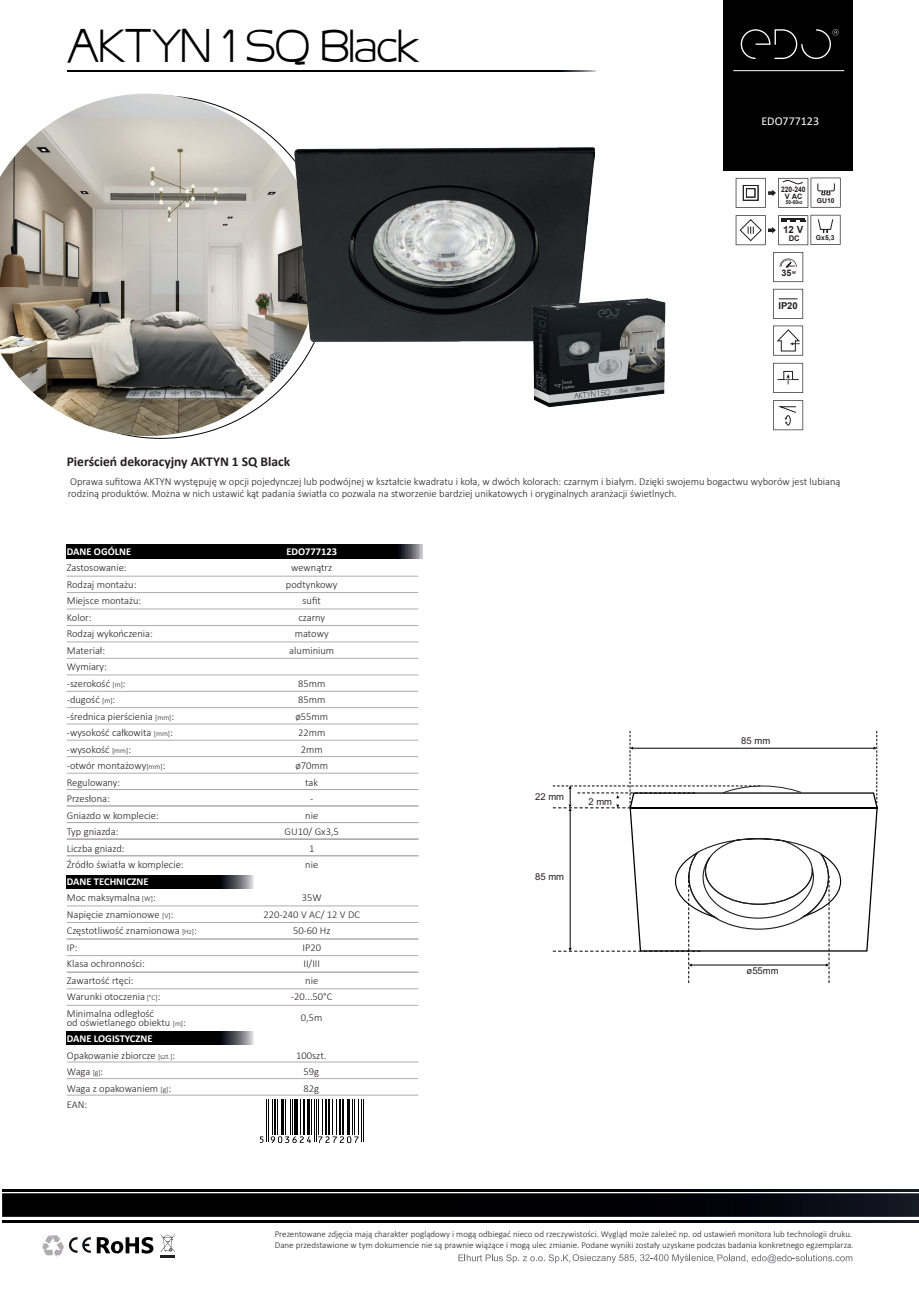
<style>
.page{position:relative;width:919px;height:1289px;background:#fff}
.page>*{position:absolute;margin:0;border:0;box-sizing:border-box;transform-origin:0 0}
.t1{font:45px "EFN Kastlers";color:#000}
.t2{font:700 13.5px "Calibri";color:#231f20}
.t3{font:12px "Calibri";color:#fff}
.t4{font:300 10.5px/16.5px "Calibri";color:#231f20}
.t5{font:700 10.5px "Calibri";color:#fff}
.t6{font:700 9.75px "Arial";color:#231f20}
.t7{font:9.45px "Arial";color:#231f20}
.t8{font:700 9.45px "Arial";color:#231f20}
.t9{font:300 9px "Calibri";color:#231f20}
.t10{font:700 9px "Arial";color:#231f20}
.t11{font:700 7.65px "Arial";color:#231f20;scale:.88 1}
.t12{font:700 7.65px "Arial";color:#231f20}
.t13{font:700 7.35px "Arial";color:#231f20}
.t14{font:700 6.75px "Arial";color:#231f20}
.t15{font:700 5.4px "Arial";color:#231f20;scale:.89 1}
.t16{font:700 4.05px "Arial";color:#231f20}
.t17{font:700 2.4px "Arial";color:#231f20}
.s1{font-size:3.9px}
.s2{font-size:7.5px}
.s3{font-weight:700;color:#fff}
</style>
<div class="page">
<svg style="left:2px;top:1189px;width:916px;height:2px"></svg>
<div style="left:723px;top:0;width:130px;height:170px;background:#000"></div>
<svg style="left:740px;top:29px;width:98px;height:30px"></svg>
<svg style="left:67px;top:70px;width:528px;height:1px"></svg>
<svg style="left:12px;top:1189px;width:898px;height:65px"></svg>
<svg style="left:97px;top:1236px;width:56px;height:17px"></svg>
<svg style="left:458px;top:1254px;width:394px;height:9px"></svg>
<svg style="left:42px;top:1235px;width:49px;height:21px"></svg>
<svg style="left:160px;top:1234px;width:15px;height:23px"></svg>
<hr style="left:266px;top:1099px;width:1px;height:42px;background:#000002">
<hr style="left:268px;top:1099px;width:1px;height:42px;background:#000002">
<hr style="left:272px;top:1099px;width:1px;height:36px;background:#000002">
<hr style="left:274px;top:1099px;width:2px;height:36px;background:#000002">
<hr style="left:277px;top:1099px;width:1px;height:36px;background:#000002">
<hr style="left:280px;top:1099px;width:3px;height:36px;background:#000002">
<hr style="left:285px;top:1099px;width:1px;height:36px;background:#000002">
<hr style="left:290px;top:1099px;width:1px;height:36px;background:#000002">
<hr style="left:292px;top:1099px;width:1px;height:36px;background:#000002">
<hr style="left:294px;top:1099px;width:4px;height:36px;background:#000002">
<hr style="left:300px;top:1099px;width:1px;height:36px;background:#000002">
<hr style="left:303px;top:1099px;width:2px;height:36px;background:#000002">
<hr style="left:307px;top:1099px;width:3px;height:36px;background:#000002">
<hr style="left:311px;top:1099px;width:1px;height:36px;background:#000002">
<hr style="left:313px;top:1099px;width:1px;height:42px;background:#000002">
<hr style="left:315px;top:1099px;width:1px;height:42px;background:#000002">
<hr style="left:318px;top:1099px;width:1px;height:36px;background:#000002">
<hr style="left:322px;top:1099px;width:1px;height:36px;background:#000002">
<hr style="left:325px;top:1099px;width:2px;height:36px;background:#000002">
<hr style="left:328px;top:1099px;width:2px;height:36px;background:#000002">
<hr style="left:332px;top:1099px;width:1px;height:36px;background:#000002">
<hr style="left:336px;top:1099px;width:1px;height:36px;background:#000002">
<hr style="left:339px;top:1099px;width:2px;height:36px;background:#000002">
<hr style="left:342px;top:1099px;width:2px;height:36px;background:#000002">
<hr style="left:346px;top:1099px;width:3px;height:36px;background:#000002">
<hr style="left:352px;top:1099px;width:1px;height:36px;background:#000002">
<hr style="left:354px;top:1099px;width:1px;height:36px;background:#000002">
<hr style="left:358px;top:1099px;width:1px;height:36px;background:#000002">
<hr style="left:361px;top:1099px;width:1px;height:42px;background:#000002">
<hr style="left:363px;top:1099px;width:1px;height:42px;background:#000002">
<svg style="left:260px;top:1136px;width:3px;height:6px"></svg>
<svg style="left:271px;top:1136px;width:40px;height:6px"></svg>
<svg style="left:318px;top:1136px;width:40px;height:6px"></svg>
<hr style="left:733px;top:70px;width:111px;height:1px;background:#fff">
<div style="left:67px;top:545px;width:355px;height:13px;background:#000"></div>
<hr style="left:67px;top:592px;width:351px;height:1px;background:#aeacb1">
<hr style="left:67px;top:608px;width:351px;height:1px;background:#aeacb1">
<hr style="left:67px;top:576px;width:351px;height:1px;background:#aeacb1">
<hr style="left:67px;top:625px;width:351px;height:1px;background:#aeacb1">
<hr style="left:67px;top:658px;width:351px;height:1px;background:#aeacb1">
<hr style="left:67px;top:641px;width:351px;height:1px;background:#aeacb1">
<hr style="left:67px;top:691px;width:351px;height:1px;background:#aeacb1">
<hr style="left:67px;top:674px;width:351px;height:1px;background:#aeacb1">
<hr style="left:67px;top:723px;width:351px;height:1px;background:#aeacb1">
<hr style="left:67px;top:707px;width:351px;height:1px;background:#aeacb1">
<svg style="left:735px;top:178px;width:105px;height:30px"></svg>
<svg style="left:735px;top:215px;width:105px;height:30px"></svg>
<svg style="left:773px;top:289px;width:30px;height:30px"></svg>
<svg style="left:773px;top:325px;width:30px;height:30px"></svg>
<svg style="left:773px;top:252px;width:30px;height:30px"></svg>
<svg style="left:773px;top:363px;width:30px;height:30px"></svg>
<hr style="left:67px;top:740px;width:351px;height:1px;background:#aeacb1">
<hr style="left:67px;top:756px;width:351px;height:1px;background:#aeacb1">
<hr style="left:67px;top:773px;width:351px;height:1px;background:#aeacb1">
<hr style="left:67px;top:905px;width:351px;height:1px;background:#aeacb1">
<hr style="left:67px;top:922px;width:351px;height:1px;background:#aeacb1">
<svg style="left:67px;top:875px;width:186px;height:13px;background:#111112"></svg>
<hr style="left:67px;top:805px;width:351px;height:1px;background:#aeacb1">
<hr style="left:67px;top:789px;width:351px;height:1px;background:#aeacb1">
<hr style="left:67px;top:822px;width:351px;height:1px;background:#aeacb1">
<svg style="left:67px;top:1031px;width:186px;height:13px;background:#111112"></svg>
<hr style="left:67px;top:838px;width:351px;height:1px;background:#aeacb1">
<hr style="left:67px;top:855px;width:351px;height:1px;background:#aeacb1">
<hr style="left:67px;top:938px;width:351px;height:1px;background:#aeacb1">
<hr style="left:67px;top:955px;width:351px;height:1px;background:#aeacb1">
<hr style="left:67px;top:971px;width:351px;height:1px;background:#aeacb1">
<hr style="left:67px;top:988px;width:351px;height:1px;background:#aeacb1">
<hr style="left:67px;top:1005px;width:351px;height:1px;background:#aeacb1">
<hr style="left:67px;top:1061px;width:351px;height:1px;background:#aeacb1">
<hr style="left:67px;top:1078px;width:351px;height:1px;background:#aeacb1">
<hr style="left:67px;top:1094px;width:351px;height:1px;background:#aeacb1">
<img style="left:0;top:94px;width:315px;height:342px">
<img style="left:294px;top:147px;width:300px;height:195px">
<img style="left:517px;top:277px;width:149px;height:131px">
<svg style="left:552px;top:731px;width:326px;height:251px"></svg>
<svg style="left:773px;top:400px;width:30px;height:30px"></svg>
<h1 class="t1" style="left:67px;top:18px;width:354px">AKTYN 1 SQ Black</h1>
<p class="t3" style="left:761px;top:112px;width:59px">EDO777123</p>
<p class="t11" style="left:781px;top:184px;width:29px">220-240</p>
<p class="t13" style="left:784px;top:191px;width:19px">V AC</p>
<p class="t15" style="left:785px;top:199px;width:21px">50-60<span class="s1">HZ</span></p>
<p class="t6" style="left:783px;top:223px;width:22px">12 V</p>
<p class="t12" style="left:788px;top:233px;width:13px">DC</p>
<p class="t14" style="left:815px;top:233px;width:20px">Gx5,3</p>
<p class="t14" style="left:816px;top:196px;width:19px">GU10</p>
<p class="t17" style="left:789px;top:264px;width:7px">MAX</p>
<p class="t16" style="left:792px;top:270px;width:5px">W</p>
<p class="t10" style="left:781px;top:266px;width:12px">35</p>
<p class="t8" style="left:778px;top:299px;width:21px">IP20</p>
<p class="t2" style="left:67px;top:452px;width:225px">Pierścień dekoracyjny AKTYN 1 SQ Black</p>
<p class="t4" style="left:68px;top:476px;width:774px;line-height:11.1px">Oprawa sufitowa AKTYN występuję w opcji pojedynczej lub podwójnej w kształcie kwadratu i koła, w dwóch kolorach: czarnym i białym. Dzięki swojemu bogactwu wyborów jest lubianą rodziną produktów. Można w nich ustawić kąt padania światła co pozwala na stworzenie bardziej unikatowych i oryginalnych aranżacji świetlnych.</p>
<p class="t5" style="left:67px;top:543px;width:66px">DANE OGÓLNE</p>
<p class="t4" style="left:67px;top:559px;width:118px">Zastosowanie:<br>Rodzaj montażu:<br>Miejsce montażu:<br>Kolor:<br>Rodzaj wykończenia:<br>Materiał:<br>Wymiary:<br>-szerokość <span class="s2">[m]</span>:<br>-dugość <span class="s2">[m]</span>:<br>-średnica pierścienia <span class="s2">[mm]</span>: -wysokość całkowita <span class="s2">[mm]</span>: -wysokość <span class="s2">[mm]</span>:<br>-otwór montażowy<span class="s2">[mm]</span>:<br>Regulowany:<br>Przesłona:<br>Gniazdo w komplecie:<br>Typ gniazda:<br>Liczba gniazd:<br>Źródło światła w komplecie:</p>
<p class="t4" style="left:67px;top:872px;width:131px"><span class="s3">DANE TECHNICZNE<br></span>Moc maksymalna <span class="s2">[W]</span>:<br>Napięcie znamionowe <span class="s2">[V]</span>:<br>Częstotliwość znamionowa <span class="s2">[Hz]</span>:<br>IP:<br>Klasa ochronności:<br>Zawartość rtęci:<br>Warunki otoczenia <span class="s2">[°C]</span>:<br>Minimalna odległość</p>
<p class="t4" style="left:67px;top:1013px;width:121px">od oświetlanego obiektu <span class="s2">[m]</span>:<br><span class="s3">DANE LOGISTYCZNE<br></span>Opakowanie zbiorcze <span class="s2">[szt.]</span>:<br>Waga <span class="s2">[g]</span>:<br>Waga z opakowaniem <span class="s2">[g]</span>:<br>EAN:</p>
<p class="t5" style="left:286px;top:543px;width:52px">EDO777123</p>
<p class="t4" style="left:286px;top:559px;width:53px;text-align:center">wewnątrz podtynkowy sufit<br>czarny matowy aluminium</p>
<p class="t4" style="left:284px;top:674px;width:56px;text-align:center">85mm<br>85mm ø55mm<br>22mm<br>2mm ø70mm<br>tak<br>-<br>nie<br>GU10/ Gx3,5<br>1<br>nie</p>
<p class="t4" style="left:263px;top:889px;width:98px;text-align:center">35W<br>220-240 V AC/ 12 V DC<br>50-60 Hz<br>IP20<br>II/III<br>nie<br>-20...50°C</p>
<p class="t4" style="left:301px;top:1009px;width:23px">0,5m</p>
<p class="t4" style="left:296px;top:1047px;width:32px;text-align:center">100szt.<br>59g<br>82g</p>
<p class="t7" style="left:535px;top:790px;width:31px">22 mm</p>
<p class="t7" style="left:588px;top:794px;width:25px">2 mm</p>
<p class="t7" style="left:535px;top:870px;width:31px">85 mm</p>
<p class="t7" style="left:741px;top:734px;width:30px">85 mm</p>
<p class="t7" style="left:746px;top:964px;width:34px">ø55mm</p>
<p class="t9" style="left:275px;top:1228px;width:579px">Prezentowane zdjęcia mają charakter poglądowy i mogą odbiegać nieco od rzeczywistości. Wygląd może zależeć np. od ustawień monitora lub technologii druku.</p>
<p class="t9" style="left:275px;top:1239px;width:580px">Dane przedstawione w tym dokumencie nie są prawnie wiążące i mogą ulec zmianie. Podane wyniki zostały uzyskane podczas badania konkretnego egzemplarza.</p>
</div>
